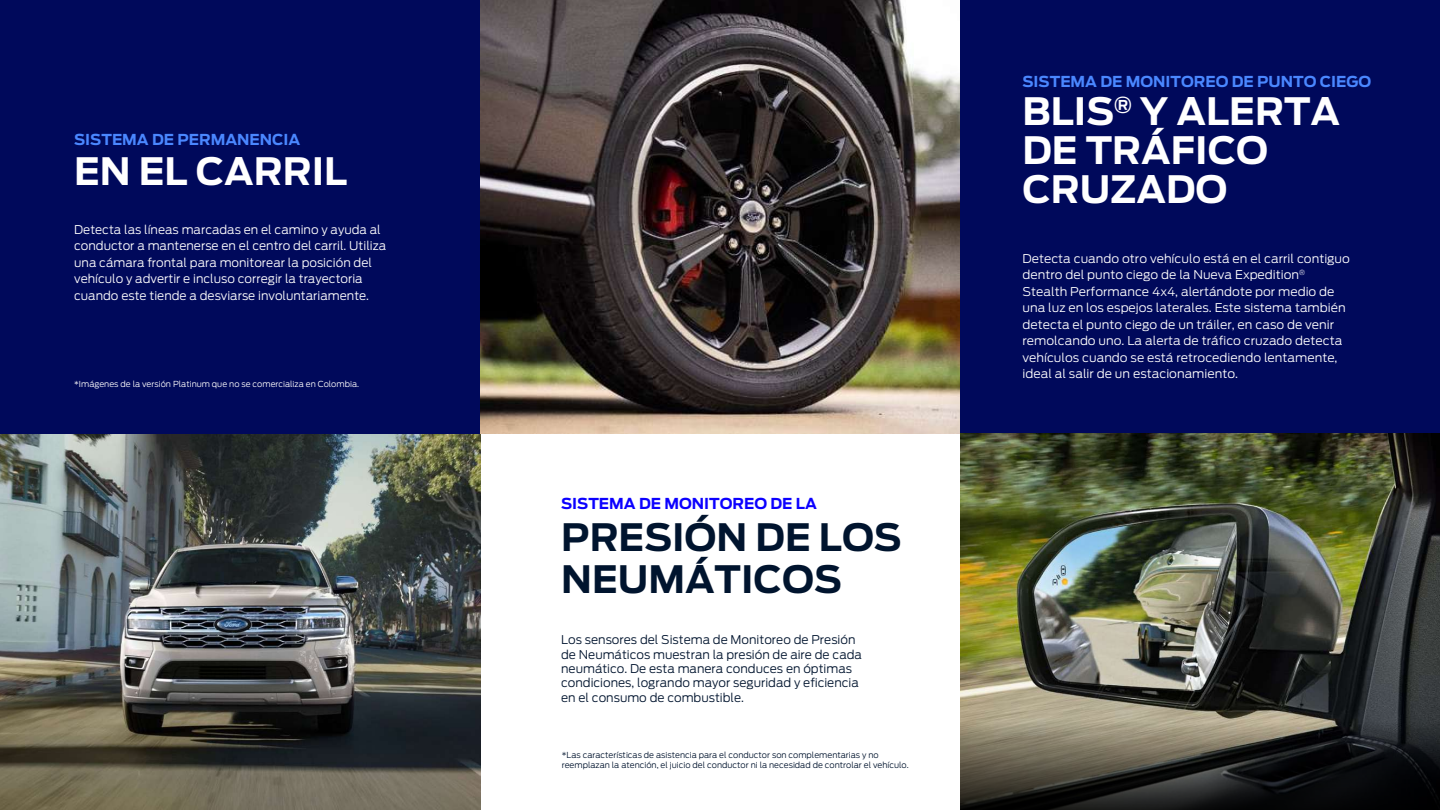
<style>
.page{position:relative;width:1440px;height:810px;background:#fff}
.page>*{position:absolute;margin:0;border:0;box-sizing:border-box;transform-origin:0 0}
.t1{font:700 37.5px/39px "Ford Antenna";color:#fff}
.t2{font:700 37.5px/42px "Ford Antenna";color:#00142e}
.t3{font:700 15px "Ford Antenna";color:#4a87ff}
.t4{font:700 15px "Ford Antenna";color:#0c00ff}
.t5{font:300 12px/16.5px "Ford Antenna";color:#fff}
.t6{font:300 12px/14.4px "Ford Antenna";color:#00142e}
.t7{font:300 8.25px/9.9px "Ford Antenna";color:#00142e}
.t8{font:300 8.25px "Ford Antenna";color:#fff}
</style>
<div class="page">
<img style="left:0;top:434px;width:481px;height:376px">
<div style="left:0;top:0;width:1440px;height:434px;background:#00095b"></div>
<img style="left:480px;top:0;width:480px;height:434px">
<img style="left:960px;top:434px;width:480px;height:282px">
<svg style="left:960px;top:716px;width:480px;height:94px;background:#423f38"></svg>
<p class="t3" style="left:74px;top:126px;width:228px">SISTEMA DE PERMANENCIA</p>
<h1 class="t1" style="left:74px;top:148px;width:275px">EN EL CARRIL</h1>
<p class="t5" style="left:74px;top:220px;width:313px">Detecta las líneas marcadas en el camino y ayuda al conductor a mantenerse en el centro del carril. Utiliza una cámara frontal para monitorear la posición del vehículo y advertir e incluso corregir la trayectoria cuando este tiende a desviarse involuntariamente.</p>
<p class="t8" style="left:74px;top:377px;width:286px">*Imágenes de la versión Platinum que no se comercializa en Colombia.</p>
<p class="t4" style="left:561px;top:490px;width:257px">SISTEMA DE MONITOREO DE LA</p>
<h1 class="t2" style="left:561px;top:512px;width:342px">PRESIÓN DE LOS<br>NEUMÁTICOS</h1>
<p class="t6" style="left:561px;top:631px;width:302px">Los sensores del Sistema de Monitoreo de Presión de Neumáticos muestran la presión de aire de cada neumático. De esta manera conduces en óptimas condiciones, logrando mayor seguridad y eficiencia en el consumo de combustible.</p>
<p class="t7" style="left:562px;top:749px;width:349px">*Las características de asistencia para el conductor son complementarias y no reemplazan la atención, el juicio del conductor ni la necesidad de controlar el vehículo.</p>
<p class="t3" style="left:1023px;top:68px;width:350px">SISTEMA DE MONITOREO DE PUNTO CIEGO</p>
<h1 class="t1" style="left:1023px;top:88px;width:319px">BLIS<sup>®</sup> Y ALERTA<br>DE TRÁFICO<br>CRUZADO</h1>
<p class="t5" style="left:1023px;top:249px;width:329px">Detecta cuando otro vehículo está en el carril contiguo dentro del punto ciego de la Nueva Expedition<sup>® </sup>Stealth Performance 4x4, alertándote por medio de una luz en los espejos laterales. Este sistema también detecta el punto ciego de un tráiler, en caso de venir remolcando uno. La alerta de tráfico cruzado detecta vehículos cuando se está retrocediendo lentamente, ideal al salir de un estacionamiento.</p>
</div>
